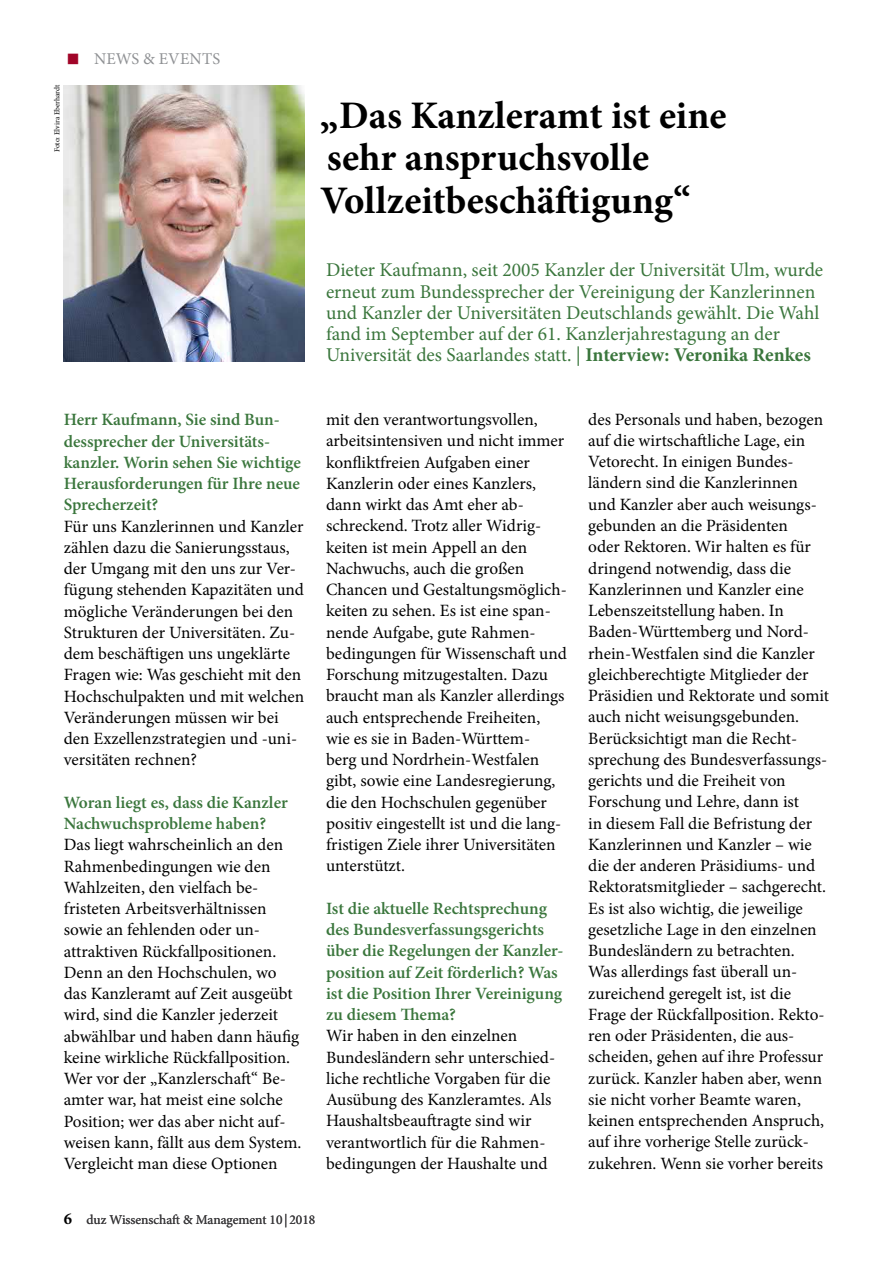
<style>
.page{position:relative;width:893px;height:1263px;background:#fff}
.page>*{position:absolute;margin:0;border:0;box-sizing:border-box;transform-origin:0 0}
.t1{font:700 39px/42.5px "Minion Pro";color:#000}
.t2{font:19.5px/21.3px "Minion Pro";color:#3a763c}
.t3{font:17.25px/21.3px "Minion Pro";color:#000}
.t4{font:600 17.25px/21.3px "Minion Pro";color:#3a763c}
.t5{font:16.5px "Minion Pro";letter-spacing:.01em;color:#8f9194}
.t6{font:700 16.5px "Minion Pro";color:#000}
.t7{font:13.5px "Minion Pro";letter-spacing:-.005em;color:#3d3c3e}
.t8{font:7.65px "Minion Pro";letter-spacing:-.005em;color:#000}
.s1{font-size:36px;color:#a10528}
.s2{font-weight:700}
</style>
<div class="page">
<img style="left:64px;top:85px;width:241px;height:276px">
<p class="t8" style="left:52px;top:152px;width:69px;rotate:-90deg">Foto: Elvira Eberhardt</p>
<p class="t5" style="left:66px;top:47px;width:156px"><span class="s1">■</span> NEWS &amp; EVENTS</p>
<h1 class="t1" style="left:320px;top:93px;width:408px">„Das Kanzleramt ist eine sehr anspruchsvolle<br>Vollzeitbeschäftigung“</h1>
<p class="t2" style="left:326px;top:260px;width:499px">Dieter Kaufmann, seit 2005 Kanzler der Universität Ulm, wurde erneut zum Bundessprecher der Vereinigung der Kanzlerinnen und Kanzler der Universitäten Deutschlands gewählt. Die Wahl fand im September auf der 61. Kanzlerjahrestagung an der Universität des Saarlandes statt. | <span class="s2">Interview: Veronika Renkes</span></p>
<p class="t4" style="left:64px;top:409px;width:239px">Herr Kaufmann, Sie sind Bun&shy;dessprecher der Universitäts&shy;kanzler. Worin sehen Sie wichtige<br>Herausforderungen für Ihre neue<br>Sprecherzeit?</p>
<p class="t3" style="left:64px;top:515px;width:242px">Für uns Kanzlerinnen und Kanzler zählen dazu die Sanierungsstaus, der Umgang mit den uns zur Ver&shy;fügung stehenden Kapazitäten und mögliche Veränderungen bei den<br>Strukturen der Universitäten. Zu&shy;dem beschäftigen uns ungeklärte<br>Fragen wie: Was geschieht mit den<br>Hochschulpakten und mit welchen<br>Veränderungen müssen wir bei den Exzellenzstrategien und -uni&shy;versitäten rechnen?</p>
<p class="t4" style="left:64px;top:791px;width:226px">Woran liegt es, dass die Kanzler<br>Nachwuchsprobleme haben?</p>
<p class="t3" style="left:64px;top:834px;width:239px">Das liegt wahrscheinlich an den<br>Rahmenbedingungen wie den<br>Wahlzeiten, den vielfach be&shy;fristeten Arbeitsverhältnissen sowie an fehlenden oder un&shy;attraktiven Rückfallpositionen.<br>Denn an den Hochschulen, wo das Kanzleramt auf Zeit ausgeübt wird, sind die Kanzler jederzeit abwählbar und haben dann häufig keine wirkliche Rückfallposition.<br>Wer vor der „Kanzlerschaft“ Be&shy;amter war, hat meist eine solche<br>Position; wer das aber nicht auf&shy;weisen kann, fällt aus dem System.<br>Vergleicht man diese Optionen</p>
<p class="t3" style="left:326px;top:409px;width:242px">mit den verantwortungsvollen, arbeitsintensiven und nicht immer konfliktfreien Aufgaben einer<br>Kanzlerin oder eines Kanzlers, dann wirkt das Amt eher ab&shy;schreckend. Trotz aller Widrig&shy;keiten ist mein Appell an den<br>Nachwuchs, auch die großen<br>Chancen und Gestaltungsmöglich&shy;keiten zu sehen. Es ist eine span&shy;nende Aufgabe, gute Rahmen&shy;bedingungen für Wissenschaft und<br>Forschung mitzugestalten. Dazu braucht man als Kanzler allerdings auch entsprechende Freiheiten, wie es sie in Baden-Württem-<br>berg und Nordrhein-Westfalen gibt, sowie eine Landesregierung, die den Hochschulen gegenüber positiv eingestellt ist und die lang&shy;fristigen Ziele ihrer Universitäten unterstützt.</p>
<p class="t4" style="left:326px;top:897px;width:239px">Ist die aktuelle Rechtsprechung des Bundesverfassungsgerichts über die Regelungen der Kanzler&shy;position auf Zeit förderlich? Was ist die Position Ihrer Vereinigung zu diesem Thema?</p>
<p class="t3" style="left:326px;top:1025px;width:231px">Wir haben in den einzelnen<br>Bundesländern sehr unterschied&shy;liche rechtliche Vorgaben für die<br>Ausübung des Kanzleramtes. Als<br>Haushaltsbeauftragte sind wir verantwortlich für die Rahmen&shy;bedingungen der Haushalte und</p>
<p class="t3" style="left:588px;top:409px;width:242px">des Personals und haben, bezogen auf die wirtschaftliche Lage, ein<br>Vetorecht. In einigen Bundes&shy;ländern sind die Kanzlerinnen und Kanzler aber auch weisungs&shy;gebunden an die Präsidenten<br>oder Rektoren. Wir halten es für dringend notwendig, dass die<br>Kanzlerinnen und Kanzler eine<br>Lebenszeitstellung haben. In<br>Baden-Württemberg und Nord&shy;rhein-Westfalen sind die Kanzler gleichberechtigte Mitglieder der<br>Präsidien und Rektorate und somit auch nicht weisungsgebunden.<br>Berücksichtigt man die Recht&shy;sprechung des Bundesverfassungs&shy;gerichts und die Freiheit von<br>Forschung und Lehre, dann ist<br>in diesem Fall die Befristung der<br>Kanzlerinnen und Kanzler – wie die der anderen Präsidiums- und<br>Rektoratsmitglieder – sachgerecht.<br>Es ist also wichtig, die jeweilige gesetzliche Lage in den einzelnen<br>Bundesländern zu betrachten.<br>Was allerdings fast überall un&shy;zureichend geregelt ist, ist die<br>Frage der Rückfallposition. Rekto&shy;ren oder Präsidenten, die aus&shy;scheiden, gehen auf ihre Professur zurück. Kanzler haben aber, wenn sie nicht vorher Beamte waren, keinen entsprechenden Anspruch, auf ihre vorherige Stelle zurück&shy;zukehren. Wenn sie vorher bereits</p>
<p class="t6" style="left:64px;top:1207px;width:10px">6</p>
<p class="t7" style="left:87px;top:1210px;width:230px">duz Wissenschaft &amp; Management 10 | 2018</p>
</div>
